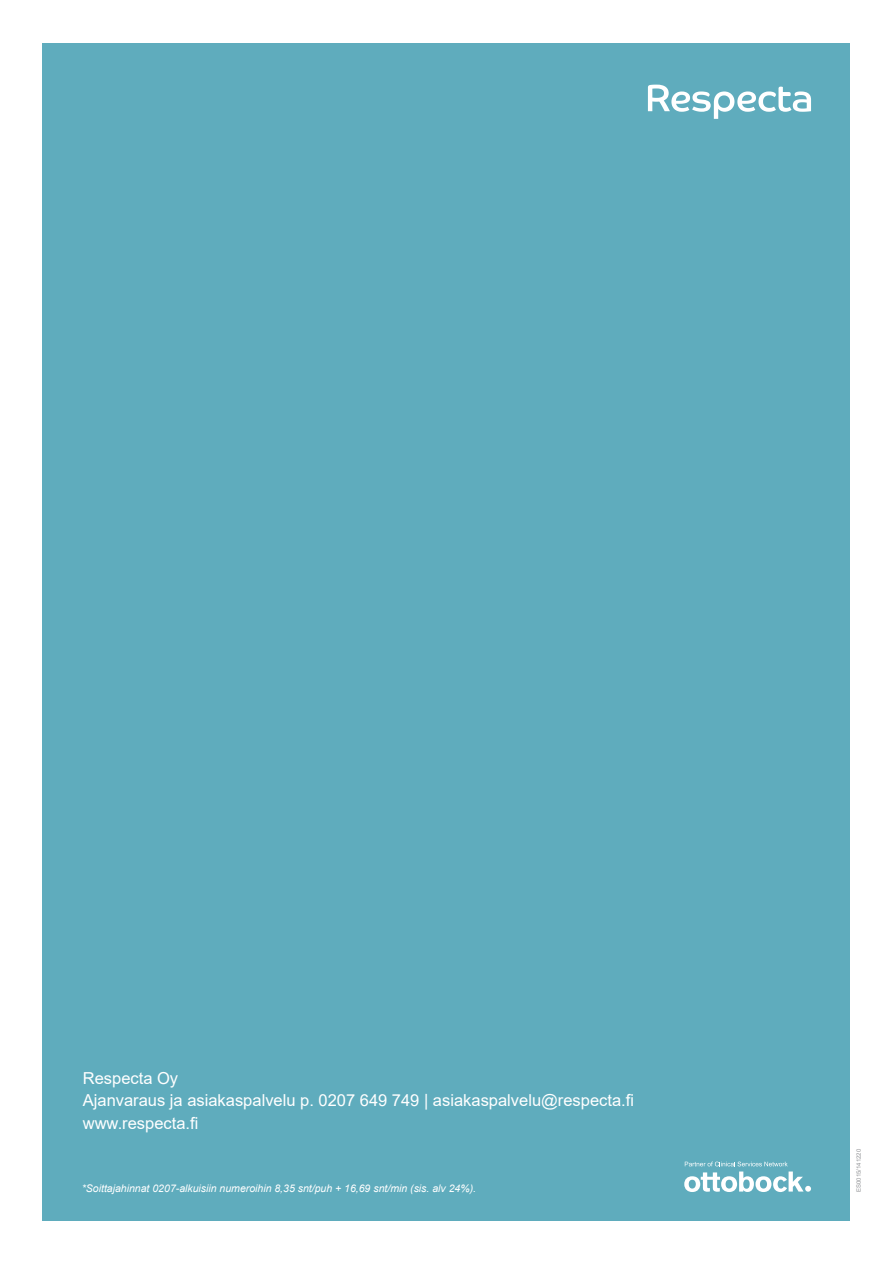
<style>
.page{position:relative;width:893px;height:1263px;background:#fff}
.page>*{position:absolute;margin:0;border:0;box-sizing:border-box;transform-origin:0 0}
.t1{font:16.5px "Arial";color:#fff}
.t2{font:italic 10.5px "Arial";color:#fff}
.t3{font:6px "Arial";color:#939598}
</style>
<div class="page">
<div style="left:43px;top:43px;width:807px;height:1177px;background:#5facbd"></div>
<svg style="left:648px;top:84px;width:163px;height:35px"></svg>
<svg style="left:684px;top:1161px;width:127px;height:31px"></svg>
<p class="t1" style="left:83px;top:1066px;width:97px">Respecta Oy</p>
<p class="t1" style="left:83px;top:1089px;width:553px">Ajanvaraus ja asiakaspalvelu p. 0207 649 749 | asiakaspalvelu@respecta.fi</p>
<p class="t1" style="left:83px;top:1111px;width:117px">www.respecta.fi</p>
<p class="t2" style="left:82px;top:1181px;width:396px">*Soittajahinnat 0207-alkuisiin numeroihin 8,35 snt/puh + 16,69 snt/min (sis. alv 24%).</p>
<p class="t3" style="left:854px;top:1192px;width:45px;rotate:-90deg">ES0015/141220</p>
</div>
